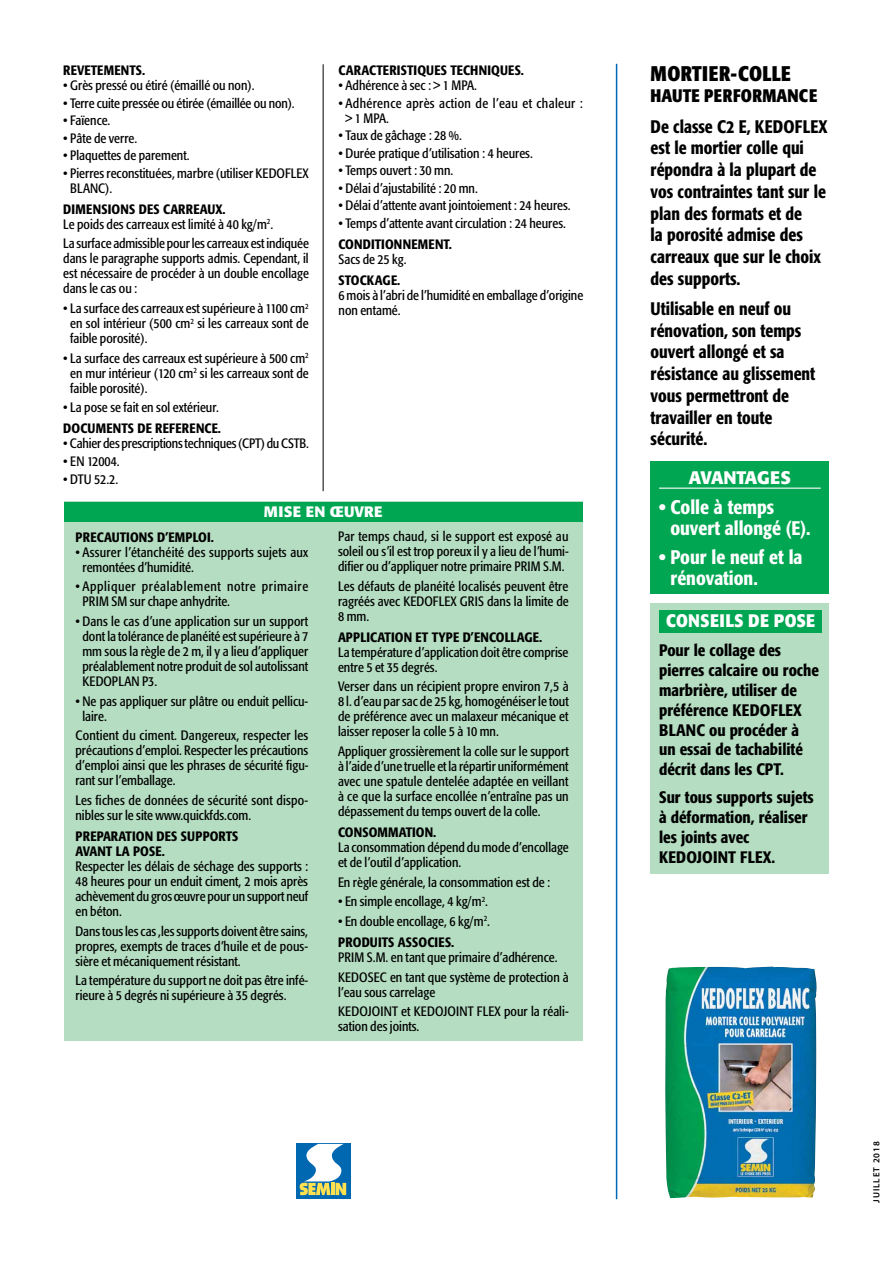
<style>
.page{position:relative;width:893px;height:1263px;background:#fff}
.page>*{position:absolute;margin:0;border:0;box-sizing:border-box;transform-origin:0 0}
.t1{font:700 condensed 21px "Formata";letter-spacing:.015em;color:#000;scale:.96 1}
.t2{font:500 condensed 19.5px/21px "Formata";color:#fff}
.t3{font:500 condensed 18px/21.8px "Formata";color:#000;scale:.96 1}
.t4{font:700 condensed 18px "Formata";letter-spacing:.02em;color:#000;scale:.96 1}
.t5{font:700 18px "Formata";letter-spacing:.02em;color:#fff;scale:.9 1}
.t6{font:700 18px "Formata";color:#fff}
.t7{font:500 condensed 16.5px/19.8px "Formata";color:#000}
.t8{font:700 15px "Formata";letter-spacing:.02em;color:#fff}
.t9{font:condensed 13.5px/15px "Formata";color:#000}
.t10{font:500 condensed 13.5px/15px "Formata";letter-spacing:.01em;color:#000}
.t11{font:condensed 13.5px/15px "Formata";letter-spacing:.045em;color:#000}
.t12{font:condensed 13.5px/15px "Formata";letter-spacing:.025em;color:#000}
.t13{font:600 9px "Myriad Pro";letter-spacing:.1em;color:#000}
.s1{font-weight:500}
</style>
<div class="page">
<hr style="left:616px;top:64px;width:1px;height:1135px;background:#006ab6">
<hr style="left:323px;top:64px;width:1px;height:427px;background:#000">
<div style="left:64px;top:502px;width:519px;height:539px;background:#b4ddc1"></div>
<div style="left:64px;top:502px;width:519px;height:19px;background:#00a651"></div>
<div style="left:651px;top:462px;width:178px;height:132px;background:#00a651"></div>
<hr style="left:659px;top:488px;width:162px;height:1px;background:#fff">
<div style="left:651px;top:604px;width:178px;height:270px;background:#b4ddc1"></div>
<div style="left:659px;top:610px;width:163px;height:22px;background:#00a651"></div>
<svg style="left:296px;top:1143px;width:55px;height:56px"></svg>
<img style="left:665px;top:966px;width:152px;height:232px">
<p class="t10" style="left:63px;top:63px;width:83px">REVETEMENTS.</p>
<p class="t9" style="left:63px;top:78px;width:193px">• Grès pressé ou étiré (émaillé ou non).</p>
<p class="t9" style="left:63px;top:95px;width:233px">• Terre cuite pressée ou étirée (émaillée ou non).</p>
<p class="t9" style="left:63px;top:113px;width:49px">• Faïence.</p>
<p class="t9" style="left:63px;top:131px;width:76px">• Pâte de verre.</p>
<p class="t9" style="left:63px;top:148px;width:128px">• Plaquettes de parement.</p>
<p class="t9" style="left:70px;top:166px;width:200px;text-indent:-7px">• Pierres reconstituées, marbre (utiliser Kedoflex<br>Blanc</p>
<p class="t9" style="left:105px;top:181px;width:9px">).</p>
<p class="t9" style="left:63px;top:202px;width:212px"><span class="s1">DIMENSIONS DES CARREAUX.<br></span>Le poids des carreaux est limité à 40 kg/m<sup>2</sup>.</p>
<p class="t9" style="left:63px;top:236px;width:247px;text-align:justify">La surface admissible pour les carreaux est indiquée dans le paragraphe supports admis. Cependant, il est nécessaire de procéder à un double encollage dans le cas ou :</p>
<p class="t9" style="left:70px;top:301px;width:240px;text-align:justify;text-indent:-7px">• La surface des carreaux est supérieure à 1100 cm<sup>2 </sup>en sol intérieur (500 cm<sup>2</sup> si les carreaux sont de faible porosité).</p>
<p class="t9" style="left:70px;top:351px;width:240px;text-align:justify;text-indent:-7px">• La surface des carreaux est supérieure à 500 cm<sup>2 </sup>en mur intérieur (120 cm<sup>2</sup> si les carreaux sont de faible porosité).</p>
<p class="t9" style="left:63px;top:400px;width:157px">• La pose se fait en sol extérieur.</p>
<p class="t10" style="left:63px;top:421px;width:159px">DOCUMENTS DE REFERENCE.</p>
<p class="t9" style="left:63px;top:436px;width:247px">• Cahier des prescriptions techniques (CPT) du CSTB.</p>
<p class="t9" style="left:63px;top:454px;width:58px">• EN 12004.</p>
<p class="t9" style="left:63px;top:471px;width:56px">• DTU 52.2.</p>
<p class="t10" style="left:339px;top:63px;width:187px">CARACTERISTIQUES TECHNIQUES.</p>
<p class="t9" style="left:339px;top:78px;width:140px">• Adhérence à sec : &gt; 1 MPA.</p>
<p class="t12" style="left:345px;top:95px;width:239px;text-indent:-7px">• Adhérence après action de l’eau et chaleur : &gt; 1 MPA.</p>
<p class="t9" style="left:339px;top:128px;width:125px">• Taux de gâchage : 28 %.</p>
<p class="t9" style="left:339px;top:146px;width:196px">• Durée pratique d’utilisation : 4 heures.</p>
<p class="t9" style="left:339px;top:163px;width:116px">• Temps ouvert : 30 mn.</p>
<p class="t9" style="left:339px;top:181px;width:141px">• Délai d’ajustabilité : 20 mn.</p>
<p class="t9" style="left:339px;top:198px;width:234px">• Délai d’attente avant jointoiement : 24 heures.</p>
<p class="t9" style="left:339px;top:216px;width:229px">• Temps d’attente avant circulation : 24 heures.</p>
<p class="t10" style="left:339px;top:237px;width:115px">CONDITIONNEMENT.</p>
<p class="t9" style="left:339px;top:252px;width:69px">Sacs de 25 kg.</p>
<p class="t10" style="left:339px;top:272px;width:63px">STOCKAGE.</p>
<p class="t9" style="left:339px;top:288px;width:246px">6 mois à l’abri de l’humidité en emballage d’origine non entamé.</p>
<p class="t8" style="left:264px;top:502px;width:120px">MISE EN ŒUVRE</p>
<p class="t10" style="left:75px;top:529px;width:140px">PRECAUTIONS D’EMPLOI.</p>
<p class="t9" style="left:82px;top:544px;width:227px;text-indent:-7px">• Assurer l’étanchéité des supports sujets aux remontées d’humidité.</p>
<p class="t11" style="left:82px;top:579px;width:227px;text-indent:-7px">• Appliquer préalablement notre primaire<br>PRIM SM sur chape anhydrite.</p>
<p class="t9" style="left:82px;top:614px;width:227px;text-align:justify;text-indent:-7px">• Dans le cas d’une application sur un support dont la tolérance de planéité est supérieure à 7 mm sous la règle de 2 m, il y a lieu d’appliquer préalablement notre produit de sol autolissant KEDOPLAN P3.</p>
<p class="t9" style="left:82px;top:693px;width:227px;text-indent:-7px">• Ne pas appliquer sur plâtre ou enduit pellicu&shy;laire.</p>
<p class="t9" style="left:75px;top:728px;width:235px;text-align:justify">Contient du ciment. Dangereux, respecter les précautions d’emploi. Respecter les précautions d’emploi ainsi que les phrases de sécurité figu&shy;rant sur l’emballage.</p>
<p class="t9" style="left:75px;top:793px;width:234px">Les fiches de données de sécurité sont dispo&shy;nibles sur le site www.quickfds.com.</p>
<p class="t10" style="left:75px;top:829px;width:164px">PREPARATION DES SUPPORTS<br>AVANT LA POSE.</p>
<p class="t9" style="left:75px;top:859px;width:234px;text-align:justify">Respecter les délais de séchage des supports :<br>48 heures pour un enduit ciment, 2 mois après achèvement du gros œuvre pour un support neuf en béton.</p>
<p class="t9" style="left:75px;top:923px;width:234px;text-align:justify">Dans tous les cas ,les supports doivent être sains, propres, exempts de traces d’huile et de pous&shy;sière et mécaniquement résistant.</p>
<p class="t9" style="left:75px;top:973px;width:234px">La température du support ne doit pas être infé&shy;rieure à 5 degrés ni supérieure à 35 degrés.</p>
<p class="t9" style="left:338px;top:529px;width:232px;text-align:justify">Par temps chaud, si le support est exposé au soleil ou s’il est trop poreux il y a lieu de l’humi&shy;difier ou d’appliquer notre primaire PRIM S.M.</p>
<p class="t9" style="left:338px;top:578px;width:232px;text-align:justify">Les défauts de planéité localisés peuvent être ragréés avec KEDOFLEX GRIS dans la limite de 8 mm.</p>
<p class="t10" style="left:338px;top:629px;width:206px">APPLICATION ET TYPE D’ENCOLLAGE.</p>
<p class="t9" style="left:338px;top:644px;width:232px">La température d’application doit être comprise entre 5 et 35 degrés.</p>
<p class="t9" style="left:338px;top:679px;width:232px;text-align:justify">Verser dans un récipient propre environ 7,5 à 8 l. d’eau par sac de 25 kg, homogénéiser le tout de préférence avec un malaxeur mécanique et laisser reposer la colle 5 à 10 mn.</p>
<p class="t9" style="left:338px;top:744px;width:232px;text-align:justify">Appliquer grossièrement la colle sur le support à l’aide d’une truelle et la répartir uniformément avec une spatule dentelée adaptée en veillant à ce que la surface encollée n’entraîne pas un dépassement du temps ouvert de la colle.</p>
<p class="t10" style="left:338px;top:825px;width:100px">CONSOMMATION.</p>
<p class="t9" style="left:338px;top:840px;width:232px">La consommation dépend du mode d’encollage et de l’outil d’application.</p>
<p class="t9" style="left:338px;top:874px;width:214px">En règle générale, la consommation est de :</p>
<p class="t9" style="left:338px;top:894px;width:152px">• En simple encollage, 4 kg/m<sup>2</sup>.</p>
<p class="t9" style="left:338px;top:911px;width:154px;line-height:21px">• En double encollage, 6 kg/m<sup>2</sup>.<br><span class="s1">PRODUITS ASSOCIES.</span></p>
<p class="t9" style="left:338px;top:947px;width:232px;line-height:19.6px">PRIM S.M. en tant que primaire d’adhérence.<br>KEDOSEC en tant que système de protection à</p>
<p class="t9" style="left:338px;top:982px;width:232px;line-height:19.6px">l’eau sous carrelage<br>KEDOJOINT et KEDOJOINT FLEX pour la réali-</p>
<p class="t9" style="left:338px;top:1019px;width:83px">sation des joints.</p>
<h1 class="t1" style="left:651px;top:60px;width:147px">MORTIER-COLLE</h1>
<h3 class="t4" style="left:651px;top:85px;width:175px">HAUTE PERFORMANCE</h3>
<h3 class="t3" style="left:651px;top:115px;width:184px">De classe C2 E, Kedoflex<br>est le mortier colle qui répondra à la plupart de vos contraintes tant sur le plan des formats et de<br>la porosité admise des carreaux que sur le choix des supports.</h3>
<h3 class="t3" style="left:651px;top:298px;width:173px">Utilisable en neuf ou rénovation, son temps ouvert allongé et sa résistance au glissement vous permettront de travailler en toute sécurité.</h3>
<h3 class="t6" style="left:689px;top:467px;width:104px">AVANTAGES</h3>
<h2 class="t2" style="left:670px;top:496px;width:142px;text-indent:-11px">• Colle à temps ouvert allongé (E).</h2>
<h2 class="t2" style="left:670px;top:547px;width:134px;text-indent:-11px">• Pour le neuf et la rénovation.</h2>
<h3 class="t5" style="left:666px;top:609px;width:167px">CONSEILS DE POSE</h3>
<p class="t7" style="left:659px;top:641px;width:161px">Pour le collage des pierres calcaire ou roche marbrière, utiliser de préférence KEDOFLEX<br>BLANC ou procéder à un essai de tachabilité décrit dans les CPT.</p>
<p class="t7" style="left:659px;top:788px;width:156px">Sur tous supports sujets à déformation, réaliser les joints avec<br>KEDOJOINT FLEX.</p>
<p class="t13" style="left:871px;top:1203px;width:63px;rotate:-90deg">JUILLET 2018</p>
</div>
